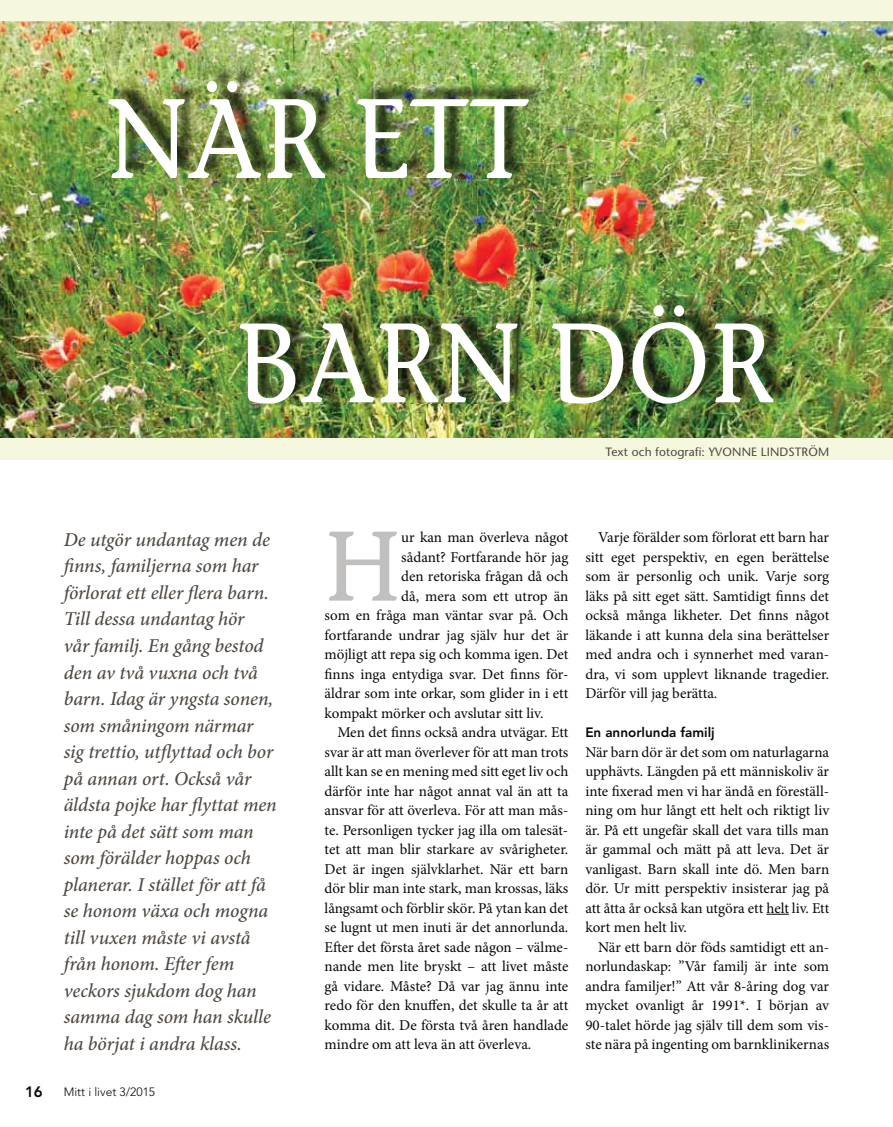
<style>
.page{position:relative;width:893px;height:1127px;background:#fff}
.page>*{position:absolute;margin:0;border:0;box-sizing:border-box;transform-origin:0 0}
.t1{font:112.5px/224.2px "Stone Informal";color:#fff;scale:.9 1}
.t2{font:98.55px "Stone Informal";color:#c1c0bf}
.t3{font:italic 500 19.65px/26.5px "Minion Pro";letter-spacing:-.005em;color:#4e4741}
.t4{font:15px/19.5px "Minion Pro";color:#040809;text-align:justify}
.t5{font:800 15px "Avenir";color:#040809}
.t6{font:800 13.5px "Avenir";color:#040809}
.t7{font:12px "Stone Sans";letter-spacing:.01em;color:#4e4741}
.t8{font:300 12px "Avenir";color:#040809}
</style>
<div class="page">
<svg style="left:766px;top:914px;width:23px;height:1px"></svg>
<div style="left:1px;top:0;width:892px;height:459px;background:#f5f8df"></div>
<img style="left:1px;top:21px;width:892px;height:417px">
<img style="left:111px;top:64px;width:680px;height:340px">
<h1 class="t1" style="left:236px;top:38px;width:599px;text-indent:-130px">NÄR ETT<br>BARN DÖR</h1>
<p class="t3" style="left:64px;top:528px;width:215px">De utgör undantag men de finns, familjerna som har förlorat ett eller flera barn.<br>Till dessa undantag hör<br>vår familj. En gång bestod den av två vuxna och två barn. Idag är yngsta sonen, som småningom närmar sig trettio, utflyttad och bor på annan ort. Också vår äldsta pojke har flyttat men inte på det sätt som man som förälder hoppas och planerar. I stället för att få se honom växa och mogna till vuxen måste vi avstå från honom. Efter fem veckors sjukdom dog han samma dag som han skulle ha börjat i andra klass.</p>
<p class="t5" style="left:25px;top:1085px;width:19px">16</p>
<p class="t8" style="left:64px;top:1087px;width:93px">Mitt i livet 3/2015</p>
<p class="t7" style="left:605px;top:447px;width:225px">Text och fotografi: YVONNE LINDSTRÖM</p>
<h2 class="t2" style="left:325px;top:528px;width:78px">H</h2>
<p class="t4" style="left:401px;top:529px;width:169px">ur kan man överleva något</p>
<p class="t4" style="left:401px;top:548px;width:169px">sådant? Fortfarande hör jag</p>
<p class="t4" style="left:401px;top:568px;width:169px">den retoriska frågan då och</p>
<p class="t4" style="left:401px;top:587px;width:169px">då, mera som ett utrop än</p>
<p class="t4" style="left:325px;top:607px;width:245px">som en fråga man väntar svar på. Och</p>
<p class="t4" style="left:325px;top:626px;width:245px">fortfarande undrar jag själv hur det är</p>
<p class="t4" style="left:325px;top:646px;width:245px">möjligt att repa sig och komma igen. Det</p>
<p class="t4" style="left:325px;top:665px;width:245px">finns inga entydiga svar. Det finns för-</p>
<p class="t4" style="left:325px;top:685px;width:245px">äldrar som inte orkar, som glider in i ett</p>
<p class="t4" style="left:325px;top:704px;width:220px">kompakt mörker och avslutar sitt liv.</p>
<p class="t4" style="left:337px;top:724px;width:233px">Men det finns också andra utvägar. Ett</p>
<p class="t4" style="left:325px;top:743px;width:245px">svar är att man överlever för att man trots</p>
<p class="t4" style="left:325px;top:763px;width:245px">allt kan se en mening med sitt eget liv och</p>
<p class="t4" style="left:325px;top:782px;width:245px">därför inte har något annat val än att ta</p>
<p class="t4" style="left:325px;top:802px;width:245px">ansvar för att överleva. För att man mås-</p>
<p class="t4" style="left:325px;top:821px;width:245px">te. Personligen tycker jag illa om talesät-</p>
<p class="t4" style="left:325px;top:841px;width:245px">tet att man blir starkare av svårigheter.</p>
<p class="t4" style="left:325px;top:860px;width:245px">Det är ingen självklarhet. När ett barn</p>
<p class="t4" style="left:325px;top:880px;width:245px">dör blir man inte stark, man krossas, läks</p>
<p class="t4" style="left:325px;top:899px;width:245px">långsamt och förblir skör. På ytan kan det</p>
<p class="t4" style="left:325px;top:919px;width:245px">se lugnt ut men inuti är det annorlunda.</p>
<p class="t4" style="left:325px;top:938px;width:245px">Efter det första året sade någon – välme-</p>
<p class="t4" style="left:325px;top:958px;width:245px">nande men lite bryskt – att livet måste</p>
<p class="t4" style="left:325px;top:977px;width:245px">gå vidare. Måste? Då var jag ännu inte</p>
<p class="t4" style="left:325px;top:997px;width:245px">redo för den knuffen, det skulle ta år att</p>
<p class="t4" style="left:325px;top:1016px;width:245px">komma dit. De första två åren handlade</p>
<p class="t4" style="left:325px;top:1036px;width:208px">mindre om att leva än att överleva.</p>
<p class="t4" style="left:585px;top:529px;width:245px;text-indent:13px">Varje förälder som förlorat ett barn har sitt eget perspektiv, en egen berättelse som är personlig och unik. Varje sorg läks på sitt eget sätt. Samtidigt finns det också många likheter. Det finns något läkande i att kunna dela sina berättelser med andra och i synnerhet med varan&shy;dra, vi som upplevt liknande tragedier.<br>Därför vill jag berätta.</p>
<p class="t6" style="left:585px;top:727px;width:131px">En annorlunda familj</p>
<p class="t4" style="left:585px;top:743px;width:245px">När barn dör är det som om naturlagarna upphävts. Längden på ett människoliv är inte fixerad men vi har ändå en föreställ&shy;ning om hur långt ett helt och riktigt liv är. På ett ungefär skall det vara tills man är gammal och mätt på att leva. Det är vanligast. Barn skall inte dö. Men barn dör. Ur mitt perspektiv insisterar jag på att åtta år också kan utgöra ett helt liv. Ett kort men helt liv.</p>
<p class="t4" style="left:585px;top:938px;width:245px;text-indent:13px">När ett barn dör föds samtidigt ett an&shy;norlundaskap: ”Vår familj är inte som andra familjer!” Att vår 8-åring dog var mycket ovanligt år 1991*. I början av 90-talet hörde jag själv till dem som vis&shy;ste nära på ingenting om barnklinikernas</p>
</div>
